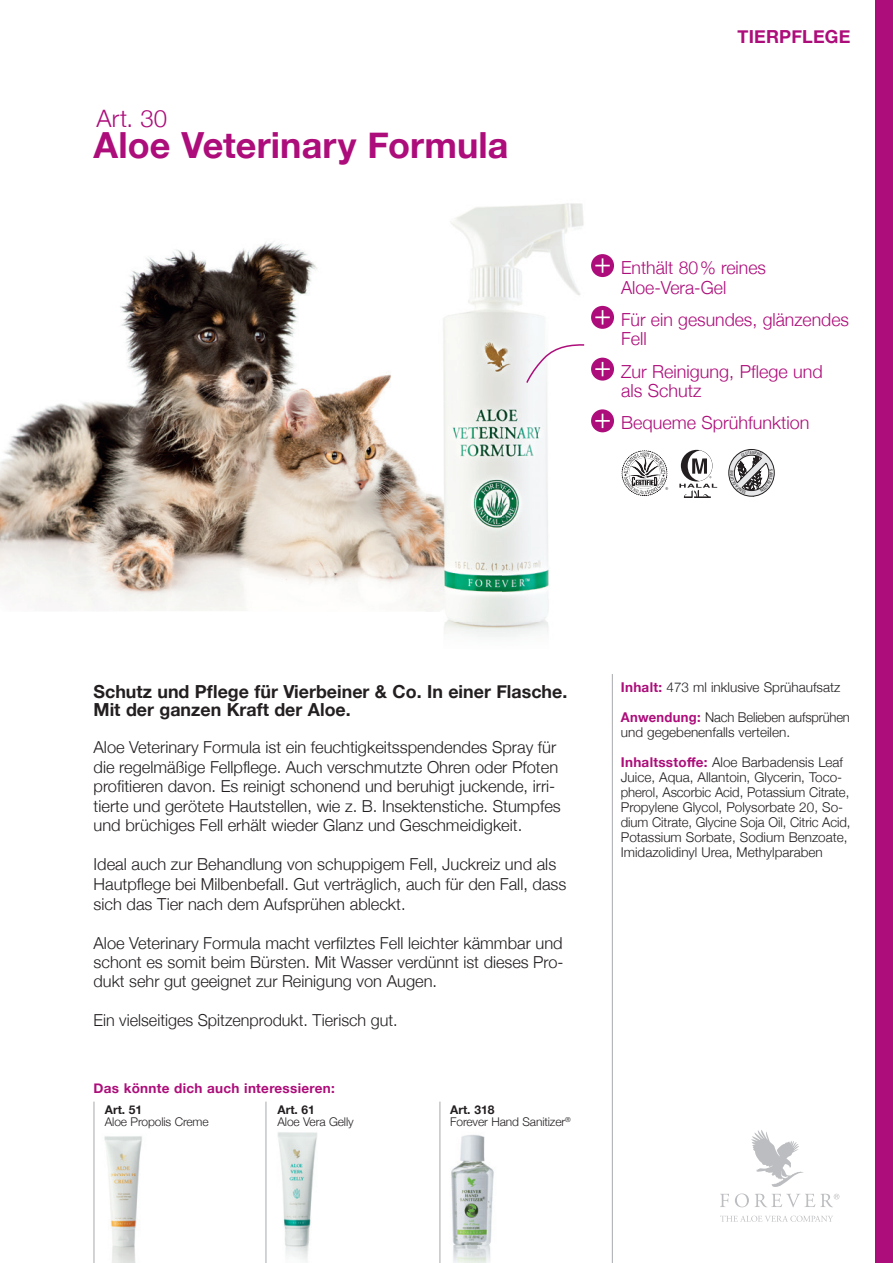
<style>
.page{position:relative;width:893px;height:1263px;background:#fff}
.page>*{position:absolute;margin:0;border:0;box-sizing:border-box;transform-origin:0 0}
.t1{font:700 36px "Helvetica Neue";letter-spacing:.005em;color:#ad0d7a}
.t2{font:300 24px "Helvetica Neue";color:#ad0d7a}
.t3{font:300 18px/19.5px "Helvetica Neue";color:#ad0d7a}
.t4{font:700 18px/18px "Helvetica Neue";color:#231f20}
.t5{font:700 18px "Helvetica Neue";letter-spacing:.01em;color:#ad0d7a}
.t6{font:300 16.5px/19.5px "Helvetica Neue";color:#231f20}
.t7{font:300 13.5px/15px "Helvetica Neue";color:#231f20}
.t8{font:700 13.5px "Helvetica Neue";letter-spacing:.02em;color:#ad0d7a}
.t9{font:300 12px/12px "Helvetica Neue";letter-spacing:-.01em;color:#231f20}
.t10{font:700 12px "Helvetica Neue";color:#231f20}
.t11{font:5.4px "Myriad";color:#231f20}
.t12{font:condensed 4.2px "Zurich BT";color:#231f20}
.s1{font-weight:700}
.s2{font-weight:700;color:#ad0d7a}
</style>
<div class="page">
<img style="left:439px;top:1126px;width:55px;height:137px">
<div style="left:876px;top:0;width:17px;height:1263px;background:#ad0d7a"></div>
<img style="left:0;top:241px;width:426px;height:370px">
<hr style="left:612px;top:674px;width:1px;height:589px;background:#a8a9ad">
<hr style="left:266px;top:1101px;width:1px;height:162px;background:#a8a9ad">
<hr style="left:440px;top:1101px;width:1px;height:162px;background:#a8a9ad">
<hr style="left:94px;top:1101px;width:1px;height:162px;background:#a8a9ad">
<img style="left:104px;top:1136px;width:38px;height:127px">
<img style="left:502px;top:203px;width:97px;height:396px">
<img style="left:426px;top:206px;width:76px;height:405px">
<img style="left:446px;top:1246px;width:48px;height:17px">
<img style="left:277px;top:1132px;width:41px;height:130px">
<svg style="left:720px;top:1194px;width:9px;height:13px"></svg>
<svg style="left:735px;top:1130px;width:104px;height:77px"></svg>
<svg style="left:720px;top:1215px;width:113px;height:7px"></svg>
<svg style="left:621px;top:450px;width:47px;height:46px"></svg>
<div style="left:681px;top:450px;width:31px;height:31px;background:#231f20;border-radius:50%"></div>
<svg style="left:688px;top:450px;width:24px;height:31px"></svg>
<svg style="left:692px;top:458px;width:19px;height:20px"></svg>
<svg style="left:679px;top:484px;width:38px;height:14px"></svg>
<div style="left:591px;top:254px;width:23px;height:23px;background:#ad0d7a;border-radius:50%"></div>
<svg style="left:595px;top:258px;width:15px;height:15px"></svg>
<div style="left:591px;top:306px;width:23px;height:23px;background:#ad0d7a;border-radius:50%"></div>
<svg style="left:595px;top:310px;width:15px;height:15px"></svg>
<div style="left:591px;top:358px;width:23px;height:23px;background:#ad0d7a;border-radius:50%"></div>
<svg style="left:595px;top:362px;width:15px;height:14px"></svg>
<div style="left:591px;top:409px;width:23px;height:23px;background:#ad0d7a;border-radius:50%"></div>
<svg style="left:595px;top:414px;width:15px;height:14px"></svg>
<svg style="left:525px;top:343px;width:61px;height:41px"></svg>
<svg style="left:729px;top:449px;width:45px;height:47px"></svg>
<h2 class="t2" style="left:97px;top:99px;width:72px">Art. 30</h2>
<h1 class="t1" style="left:94px;top:117px;width:417px">Aloe Veterinary Formula</h1>
<p class="t5" style="left:737px;top:23px;width:114px">TIERPFLEGE</p>
<p class="t3" style="left:621px;top:257px;width:146px">Enthält 80% reines<br>Aloe-Vera-Gel</p>
<p class="t3" style="left:621px;top:309px;width:229px">Für ein gesundes, glänzendes<br>Fell</p>
<p class="t3" style="left:621px;top:360px;width:203px">Zur Reinigung, Pflege und als Schutz</p>
<p class="t3" style="left:621px;top:412px;width:190px">Bequeme Sprühfunktion</p>
<p class="t11" style="left:665px;top:487px;width:4px">®</p>
<p class="t12" style="left:774px;top:472px;width:4px;rotate:90deg">A</p>
<p class="t4" style="left:94px;top:683px;width:475px">Schutz und Pflege für Vierbeiner &amp; Co. In einer Flasche.<br>Mit der ganzen Kraft der Aloe.</p>
<p class="t6" style="left:94px;top:737px;width:469px">Aloe Veterinary Formula ist ein feuchtigkeitsspendendes Spray für die regelmäßige Fellpflege. Auch verschmutzte Ohren oder Pfoten profitieren davon. Es reinigt schonend und beruhigt juckende, irri&shy;tierte und gerötete Hautstellen, wie z. B. Insektenstiche. Stumpfes und brüchiges Fell erhält wieder Glanz und Geschmeidigkeit.</p>
<p class="t6" style="left:94px;top:854px;width:474px">Ideal auch zur Behandlung von schuppigem Fell, Juckreiz und als<br>Hautpflege bei Milbenbefall. Gut verträglich, auch für den Fall, dass sich das Tier nach dem Aufsprühen ableckt.</p>
<p class="t6" style="left:94px;top:932px;width:471px;text-align:justify">Aloe Veterinary Formula macht verfilztes Fell leichter kämmbar und schont es somit beim Bürsten. Mit Wasser verdünnt ist dieses Pro&shy;dukt sehr gut geeignet zur Reinigung von Augen.</p>
<p class="t6" style="left:94px;top:1010px;width:306px">Ein vielseitiges Spitzenprodukt. Tierisch gut.</p>
<p class="t8" style="left:94px;top:1078px;width:243px">Das könnte dich auch interessieren:</p>
<p class="t10" style="left:105px;top:1100px;width:39px">Art. 51</p>
<p class="t9" style="left:105px;top:1115px;width:105px">Aloe Propolis Creme</p>
<p class="t10" style="left:277px;top:1100px;width:39px">Art. 61</p>
<p class="t9" style="left:277px;top:1115px;width:78px">Aloe Vera Gelly</p>
<p class="t9" style="left:450px;top:1103px;width:122px"><span class="s1">Art. 318<br></span>Forever Hand Sanitizer<sup>®</sup></p>
<p class="t7" style="left:621px;top:679px;width:221px"><span class="s2">Inhalt:</span> 473 ml inklusive Sprühaufsatz</p>
<p class="t7" style="left:621px;top:709px;width:231px"><span class="s2">Anwendung:</span> Nach Belieben aufsprühen und gegebenenfalls verteilen.</p>
<p class="t7" style="left:621px;top:754px;width:231px"><span class="s2">Inhaltsstoffe:</span> Aloe Barbadensis Leaf Juice, Aqua, Allantoin, Glycerin, Toco&shy;pherol, Ascorbic Acid, Potassium Citrate, Propylene Glycol, Polysorbate 20, So&shy;dium Citrate, Glycine Soja Oil, Citric Acid, Potassium Sorbate, Sodium Benzoate, Imidazolidinyl Urea, Methylparaben</p>
</div>
